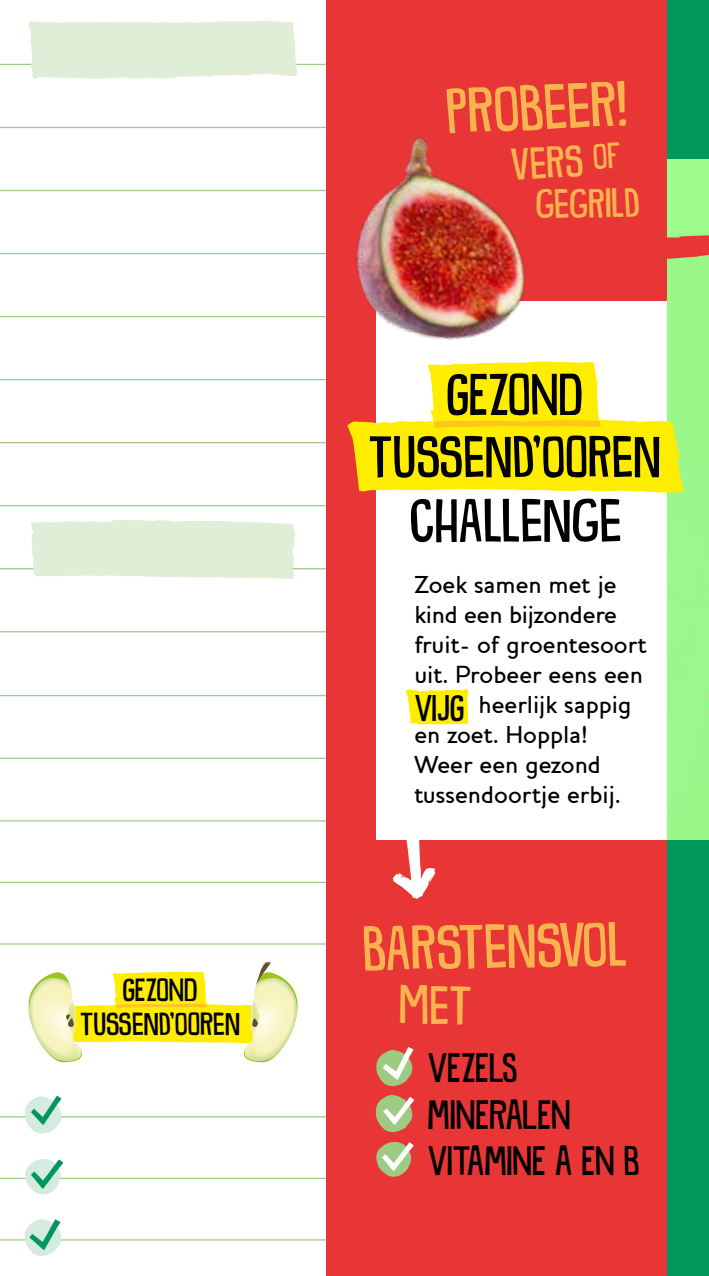
<style>
.page{position:relative;width:709px;height:1276px;background:#fff}
.page>*{position:absolute;margin:0;border:0;box-sizing:border-box;transform-origin:0 0}
.t1{font:56px "DK Snemand";color:#f9b44f}
.t2{font:54.75px "DK Snemand";color:#f9b44f}
.t3{font:53.5px "DK Snemand";color:#000}
.t4{font:51.5px/62px "DK Snemand";color:#000;text-align:center}
.t5{font:39.25px "DK Snemand";color:#f9b44f}
.t6{font:36px/46.2px "DK Snemand";color:#000}
.t7{font:36px "DK Snemand";color:#f9b44f}
.t8{font:28.25px/34px "DK Snemand";color:#000;text-align:center}
.t9{font:500 25px/30px "Houschka Alt";color:#000}
.s1{font-family:"DK Snemand";font-weight:400;font-size:32.5px}
</style>
<div class="page">
<div style="left:666px;top:0;width:43px;height:1276px;background:#00975d"></div>
<div style="left:666px;top:159px;width:43px;height:681px;background:#9dfb8d"></div>
<img style="left:666px;top:280px;width:43px;height:560px">
<div style="left:326px;top:0;width:340px;height:1276px;background:#e73635"></div>
<div style="left:376px;top:301px;width:290px;height:539px;background:#fff"></div>
<hr style="left:0;top:1116px;width:326px;height:1px;background:#9ecb84">
<hr style="left:0;top:1177px;width:326px;height:2px;background:#9ecb84">
<hr style="left:0;top:1239px;width:326px;height:1px;background:#9ecb84">
<hr style="left:0;top:190px;width:326px;height:1px;background:#9ecb84">
<hr style="left:0;top:127px;width:326px;height:1px;background:#9ecb84">
<hr style="left:0;top:64px;width:326px;height:1px;background:#9ecb84">
<hr style="left:0;top:442px;width:326px;height:1px;background:#9ecb84">
<hr style="left:0;top:820px;width:326px;height:1px;background:#9ecb84">
<hr style="left:0;top:695px;width:326px;height:1px;background:#9ecb84">
<hr style="left:0;top:757px;width:326px;height:2px;background:#9ecb84">
<hr style="left:0;top:882px;width:326px;height:1px;background:#9ecb84">
<hr style="left:0;top:943px;width:326px;height:1px;background:#9ecb84">
<hr style="left:0;top:316px;width:326px;height:1px;background:#9ecb84">
<hr style="left:0;top:568px;width:326px;height:1px;background:#9ecb84">
<hr style="left:0;top:253px;width:326px;height:1px;background:#9ecb84">
<hr style="left:0;top:505px;width:326px;height:1px;background:#9ecb84">
<hr style="left:0;top:379px;width:326px;height:1px;background:#9ecb84">
<hr style="left:0;top:631px;width:326px;height:1px;background:#9ecb84">
<svg style="left:25px;top:1159px;width:38px;height:35px"></svg>
<svg style="left:25px;top:1095px;width:37px;height:38px"></svg>
<svg style="left:25px;top:1219px;width:37px;height:37px"></svg>
<svg style="left:28px;top:21px;width:269px;height:58px;background:#e2efd9"></svg>
<svg style="left:666px;top:209px;width:43px;height:71px"></svg>
<svg style="left:393px;top:840px;width:42px;height:59px"></svg>
<svg style="left:406px;top:689px;width:63px;height:36px;background:#ffef1f"></svg>
<svg style="left:376px;top:1047px;width:37px;height:39px"></svg>
<svg style="left:376px;top:1142px;width:38px;height:34px"></svg>
<svg style="left:376px;top:1095px;width:38px;height:37px"></svg>
<img style="left:356px;top:137px;width:170px;height:203px">
<svg style="left:347px;top:361px;width:336px;height:132px"></svg>
<svg style="left:28px;top:962px;width:270px;height:100px"></svg>
<svg style="left:30px;top:520px;width:265px;height:59px;background:#e2efd9"></svg>
<p class="t8" style="left:80px;top:970px;width:161px">GEZOND<br>TUSSEND’OOREN</p>
<h1 class="t1" style="left:443px;top:74px;width:183px;rotate:-3deg">PROBEER!</h1>
<h3 class="t5" style="left:510px;top:137px;width:112px;rotate:-2deg">VERS <sup>OF</sup></h3>
<h3 class="t7" style="left:535px;top:180px;width:106px;rotate:-1deg">GEGRILD</h3>
<h3 class="t3" style="left:436px;top:356px;width:160px">KRIJG ‘T</h3>
<h3 class="t4" style="left:368px;top:360px;width:294px">GEZOND<br>TUSSEND’OOREN</h3>
<h3 class="t3" style="left:409px;top:484px;width:214px">CHALLENGE</h3>
<p class="t9" style="left:414px;top:569px;width:234px">Zoek samen met je kind een bijzondere fruit- of groentesoort uit. Probeer eens een<br><span class="s1">VIJG</span> heerlijk sappig en zoet. Hoppla!<br>Weer een gezond tussendoortje erbij.</p>
<h2 class="t2" style="left:362px;top:911px;width:266px;rotate:-1deg">BARSTENSVOL</h2>
<h3 class="t6" style="left:427px;top:1042px;width:213px">VEZELS<br>MINERALEN<br>VITAMINE A EN B</h3>
</div>
